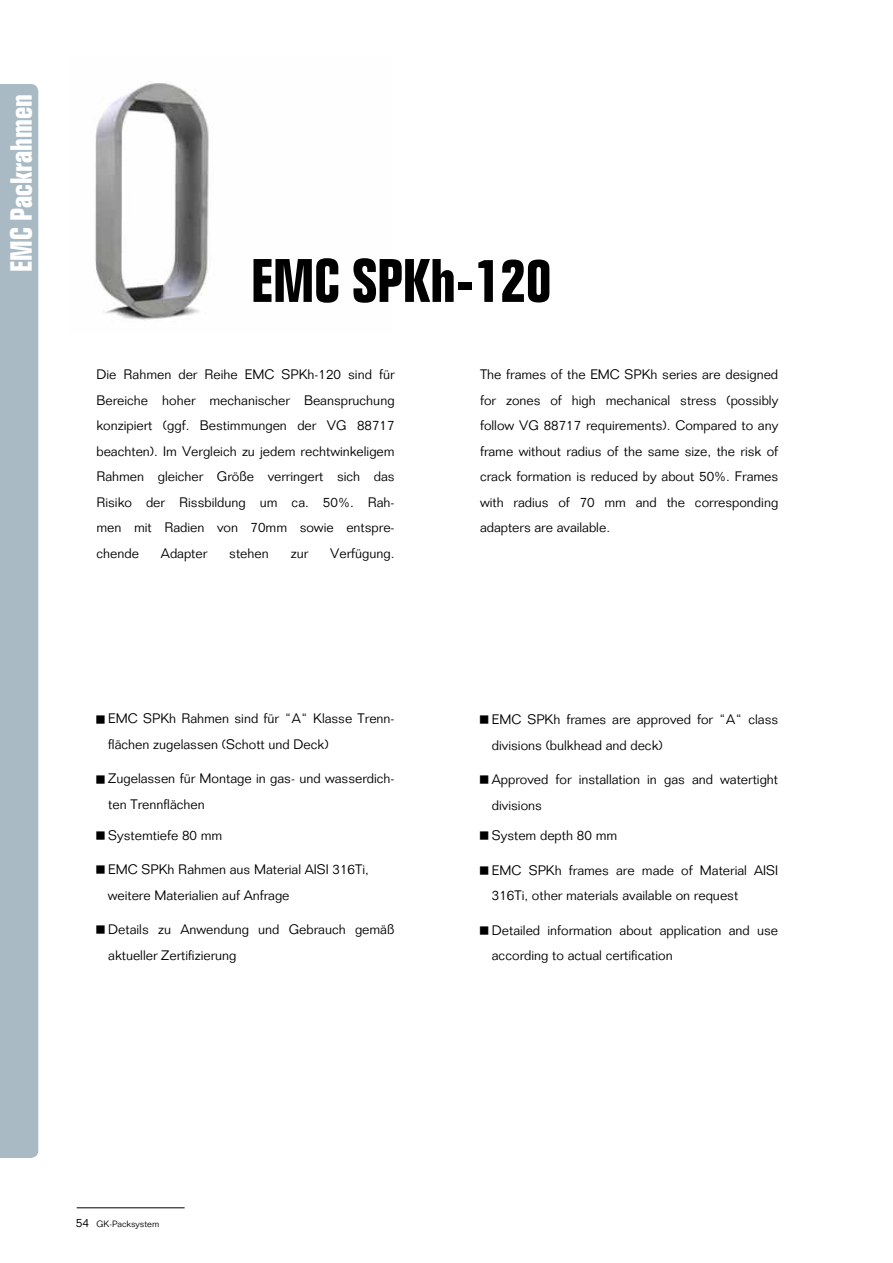
<style>
.page{position:relative;width:893px;height:1263px;background:#fff}
.page>*{position:absolute;margin:0;border:0;box-sizing:border-box;transform-origin:0 0}
.t1{font:700 condensed 60px "Folio";color:#000}
.t2{font:700 condensed 30px "Folio";color:#fff}
.t3{font:300 13.5px/25.5px "Folio";color:#000}
.t4{font:300 12px "Folio";color:#000}
.t5{font:300 9px "Folio";color:#000}
.s1{font-size:19.5px;color:#a9bac4}
</style>
<div class="page">
<hr style="left:77px;top:1207px;width:108px;height:1px;background:#000">
<div style="left:0;top:84px;width:38px;height:1074px;background:#a9bac4"></div>
<img style="left:95px;top:81px;width:114px;height:240px">
<h2 class="t2" style="left:5px;top:272px;width:183px;rotate:-90deg">EMC Packrahmen<span class="s1">.</span></h2>
<h1 class="t1" style="left:251px;top:248px;width:302px">EMC SPKh-120</h1>
<p class="t3" style="left:96px;top:362px;width:300px;text-align:justify">Die Rahmen der Reihe EMC SPKh-120 sind für Bereiche hoher mechanischer Beanspruchung konzipiert (ggf. Bestimmungen der VG 88717 beachten). Im Vergleich zu jedem rechtwinkeligem Rahmen gleicher Größe verringert sich das Risiko der Rissbildung um ca. 50%. Rah&shy;men mit Radien von 70mm sowie entspre&shy;chende</p>
<p class="t3" style="left:161px;top:540px;width:48px">Adapter</p>
<p class="t3" style="left:229px;top:540px;width:41px">stehen</p>
<p class="t3" style="left:291px;top:540px;width:19px">zur</p>
<p class="t3" style="left:330px;top:540px;width:66px">Verfügung.</p>
<p class="t3" style="left:108px;top:706px;width:288px">EMC SPKh Rahmen sind für “A“ Klasse Trenn&shy;flächen zugelassen (Schott und Deck)</p>
<p class="t3" style="left:108px;top:766px;width:288px">Zugelassen für Montage in gas- und wasserdich&shy;ten Trennflächen</p>
<p class="t3" style="left:108px;top:822px;width:116px">Systemtiefe 80 mm</p>
<p class="t3" style="left:108px;top:857px;width:263px">EMC SPKh Rahmen aus Material AISI 316Ti, weitere Materialien auf Anfrage</p>
<p class="t3" style="left:108px;top:917px;width:288px">Details zu Anwendung und Gebrauch gemäß aktueller Zertifizierung</p>
<p class="t3" style="left:480px;top:362px;width:300px;text-align:justify">The frames of the EMC SPKh series are designed for zones of high mechanical stress (possibly follow VG 88717 requirements). Compared to any frame without radius of the same size, the risk of crack formation is reduced by about 50%. Frames with radius of 70 mm and the corresponding adapters are available.</p>
<p class="t3" style="left:492px;top:707px;width:288px">EMC SPKh frames are approved for “A“ class divisions (bulkhead and deck)</p>
<p class="t3" style="left:492px;top:767px;width:288px">Approved for installation in gas and watertight divisions</p>
<p class="t3" style="left:492px;top:823px;width:127px">System depth 80 mm</p>
<p class="t3" style="left:492px;top:857px;width:288px">EMC SPKh frames are made of Material AISI<br>316Ti, other materials available on request</p>
<p class="t3" style="left:492px;top:917px;width:288px">Detailed information about application and use according to actual certification</p>
<p class="t4" style="left:76px;top:1215px;width:15px">54</p>
<p class="t5" style="left:97px;top:1218px;width:64px">GK-Packsystem</p>
</div>
